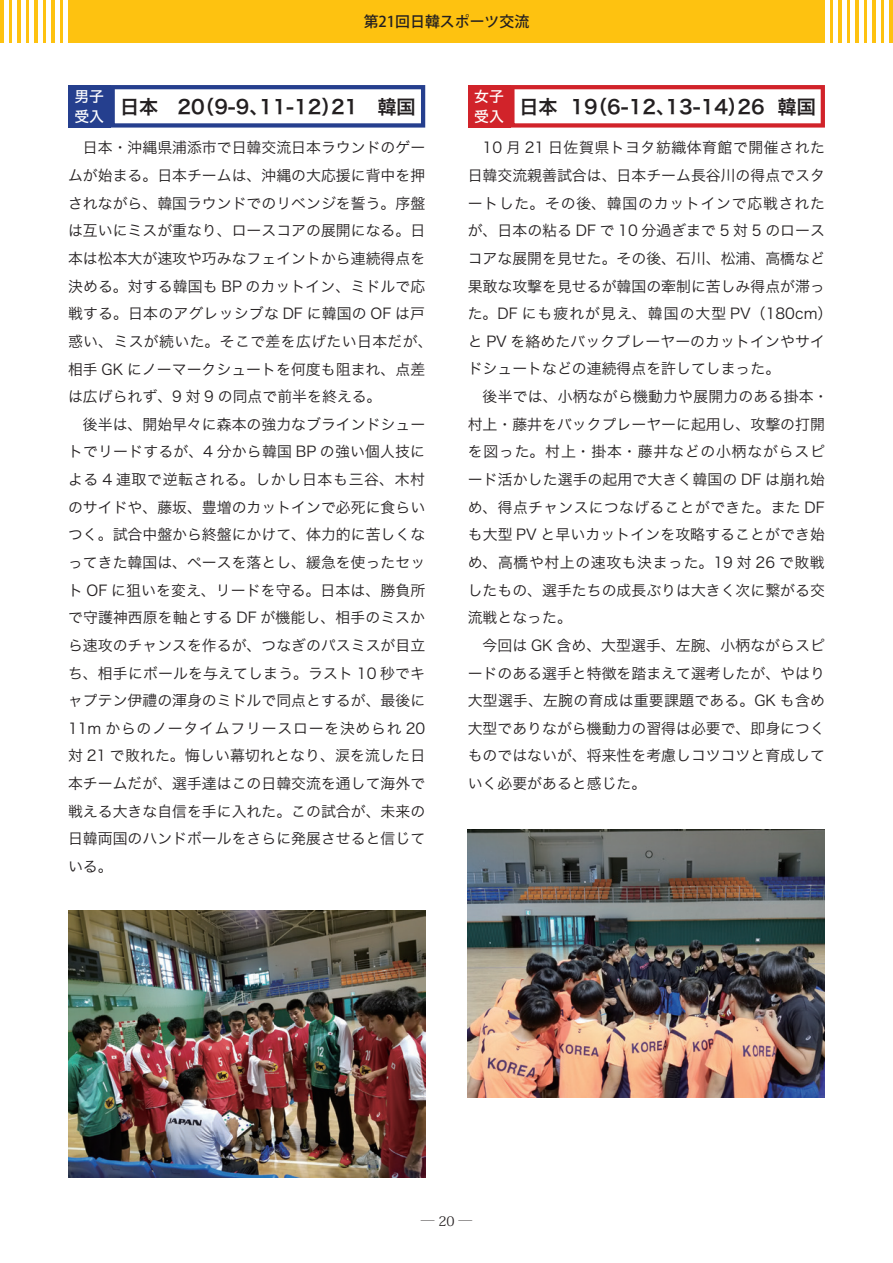
<style>
.page{position:relative;width:893px;height:1263px;background:#fff}
.page>*{position:absolute;margin:0;border:0;box-sizing:border-box;transform-origin:0 0}
.t1{font:19.2px "Hira Kaku Std W6";color:#231f20}
.t2{font:14.85px/27.6px "Hira Kaku Std W3";color:#231f20}
.t3{font:500 14.85px "Koz Go Std";color:#231f20}
.t4{font:14.85px "Hira Kaku Std W5";color:#fff}
.t5{font:13.8px "Koz Min Pro";color:#231f20}
.s1{font-size:13.35px}
</style>
<div class="page">
<img style="left:68px;top:910px;width:357px;height:268px">
<img style="left:468px;top:829px;width:357px;height:268px">
<div style="left:68px;top:85px;width:43px;height:43px;background:#253f8e"></div>
<svg style="left:111px;top:85px;width:314px;height:43px"></svg>
<div style="left:468px;top:85px;width:42px;height:43px;background:#d1232a"></div>
<svg style="left:510px;top:85px;width:315px;height:43px"></svg>
<div style="left:0;top:0;width:893px;height:43px;background:#fec210"></div>
<div style="left:4px;top:0;width:5px;height:51px;background:#fff"></div>
<hr style="left:13px;top:0;width:4px;height:51px;background:#fff">
<div style="left:21px;top:0;width:5px;height:51px;background:#fff"></div>
<hr style="left:30px;top:0;width:4px;height:51px;background:#fff">
<div style="left:38px;top:0;width:5px;height:51px;background:#fff"></div>
<hr style="left:47px;top:0;width:4px;height:51px;background:#fff">
<div style="left:55px;top:0;width:5px;height:51px;background:#fff"></div>
<hr style="left:64px;top:0;width:4px;height:51px;background:#fff">
<hr style="left:825px;top:0;width:4px;height:51px;background:#fff">
<div style="left:833px;top:0;width:5px;height:51px;background:#fff"></div>
<hr style="left:842px;top:0;width:4px;height:51px;background:#fff">
<div style="left:850px;top:0;width:5px;height:51px;background:#fff"></div>
<hr style="left:859px;top:0;width:4px;height:51px;background:#fff">
<div style="left:867px;top:0;width:5px;height:51px;background:#fff"></div>
<hr style="left:876px;top:0;width:4px;height:51px;background:#fff">
<div style="left:884px;top:0;width:5px;height:51px;background:#fff"></div>
<p class="t3" style="left:364px;top:12px;width:167px">第21回日韓スポーツ交流</p>
<p class="t4" style="left:74px;top:85px;width:31px">男子</p>
<p class="t1" style="left:74px;top:92px;width:343px"><sub>受入</sub> 日本　20（9-9、11-12）21　韓国</p>
<p class="t4" style="left:474px;top:85px;width:31px">女子</p>
<p class="t1" style="left:474px;top:92px;width:343px"><sub>受入</sub> 日本 19（6-12、13-14）26 韓国</p>
<p class="t2" style="left:68px;top:134px;width:366px;text-indent:15px">日本・沖縄県浦添市で日韓交流日本ラウンドのゲームが始まる。日本チームは、沖縄の大応援に背中を押されながら、韓国ラウンドでのリベンジを誓う。序盤は互いにミスが重なり、ロースコアの展開になる。日本は松本大が速攻や巧みなフェイントから連続得点を決める。対する韓国も BP のカットイン、ミドルで応戦する。日本のアグレッシブな DF に韓国の OF は戸惑い、ミスが続いた。そこで差を広げたい日本だが、相手 GK にノーマークシュートを何度も阻まれ、点差は広げられず、9 対 9 の同点で前半を終える。</p>
<p class="t2" style="left:68px;top:410px;width:359px;text-align:justify;text-indent:15px">後半は、開始早々に森本の強力なブラインドシュートでリードするが、4 分から韓国 BP の強い個人技による 4 連取で逆転される。しかし日本も三谷、木村のサイドや、藤坂、豊増のカットインで必死に食らいつく。試合中盤から終盤にかけて、体力的に苦しくなってきた韓国は、ペースを落とし、緩急を使ったセット OF に狙いを変え、リードを守る。日本は、勝負所で守護神西原を軸とする DF が機能し、相手のミスから速攻のチャンスを作るが、つなぎのパスミスが目立ち、相手にボールを与えてしまう。ラスト 10 秒でキャプテン伊禮の渾身のミドルで同点とするが、最後に11m からのノータイムフリースローを決められ 20対 21 で敗れた。悔しい幕切れとなり、涙を流した日本チームだが、選手達はこの日韓交流を通して海外で戦える大きな自信を手に入れた。この試合が、未来の日韓両国のハンドボールをさらに発展させると信じている。</p>
<p class="t2" style="left:468px;top:134px;width:366px;text-indent:15px">10 月 21 日佐賀県トヨタ紡織体育館で開催された日韓交流親善試合は、日本チーム長谷川の得点でスタートした。その後、韓国のカットインで応戦されたが、日本の粘る DF で 10 分過ぎまで 5 対 5 のロースコアな展開を見せた。その後、石川、松浦、高橋など果敢な攻撃を見せるが韓国の牽制に苦しみ得点が滞った。DF にも疲れが見え、韓国の大型 PV（180cm）と PV を絡めたバックプレーヤーのカットインやサイドシュートなどの連続得点を許してしまった。</p>
<p class="t2" style="left:468px;top:383px;width:362px;text-indent:15px">後半では、小柄ながら機動力や展開力のある掛本・村上・藤井をバックプレーヤーに起用し、攻撃の打開を図った。村上・掛本・藤井などの小柄ながらスピード活かした選手の起用で大きく韓国の DF は崩れ始め、得点チャンスにつなげることができた。また DFも大型 PV と早いカットインを攻略することができ始め、高橋や村上の速攻も決まった。19 対 26 で敗戦したもの、選手たちの成長ぶりは大きく次に繋がる交流戦となった。</p>
<p class="t2" style="left:468px;top:631px;width:359px;text-align:justify;text-indent:15px">今回は GK 含め、大型選手、左腕、小柄ながらスピードのある選手と特徴を踏まえて選考したが、やはり大型選手、左腕の育成は重要課題である。GK も含め大型でありながら機動力の習得は必要で、即身につくものではないが、将来性を考慮しコツコツと育成していく必要があると感じた。</p>
<p class="t5" style="left:421px;top:1211px;width:53px">― <span class="s1">20</span> ―</p>
</div>
